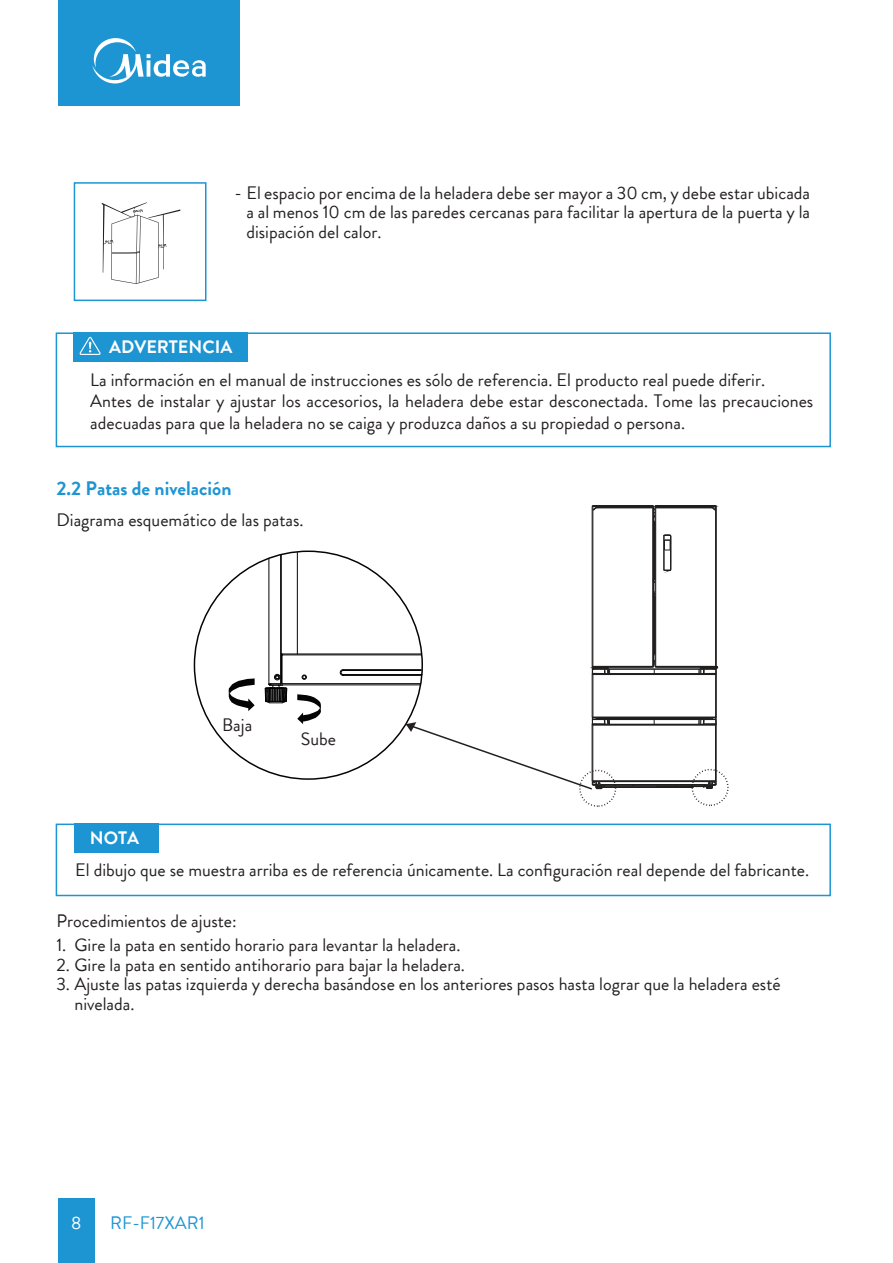
<style>
.page{position:relative;width:893px;height:1263px;background:#fff}
.page>*{position:absolute;margin:0;border:0;box-sizing:border-box;transform-origin:0 0}
.t1{font:700 19.5px "Brandon Grotesque";color:#1d95d3}
.t2{font:18px/19.5px "Brandon Grotesque";color:#231f20}
.t3{font:700 18px "Brandon Grotesque";color:#fff}
.t4{font:18px "Brandon Grotesque";color:#1d95d3}
.t5{font:18px "Brandon Grotesque";color:#fff}
</style>
<div class="page">
<div style="left:58px;top:0;width:182px;height:106px;background:#1d95d3"></div>
<svg style="left:92px;top:38px;width:114px;height:45px"></svg>
<div style="left:58px;top:1198px;width:36px;height:65px;background:#1d95d3"></div>
<svg style="left:102px;top:202px;width:78px;height:82px"></svg>
<div style="left:74px;top:182px;width:132px;height:119px;border:2px solid #1d95d3"></div>
<div style="left:73px;top:332px;width:175px;height:30px;background:#1d95d3"></div>
<div style="left:56px;top:332px;width:775px;height:115px;border:2px solid #1d95d3"></div>
<svg style="left:80px;top:337px;width:21px;height:18px"></svg>
<div style="left:579px;top:770px;width:37px;height:37px;border:2px dashed #231f20;border-radius:50%"></div>
<div style="left:691px;top:769px;width:38px;height:37px;border:2px dashed #231f20;border-radius:50%"></div>
<svg style="left:302px;top:675px;width:5px;height:5px"></svg>
<hr style="left:343px;top:669px;width:78px;height:1px;background:#030303">
<hr style="left:343px;top:675px;width:78px;height:1px;background:#030303">
<svg style="left:340px;top:669px;width:4px;height:7px"></svg>
<hr style="left:343px;top:670px;width:78px;height:1px;background:#030303">
<hr style="left:343px;top:674px;width:79px;height:1px;background:#030303">
<hr style="left:269px;top:558px;width:1px;height:126px;background:#030303">
<hr style="left:281px;top:654px;width:140px;height:1px;background:#030303">
<hr style="left:281px;top:554px;width:1px;height:100px;background:#030303">
<hr style="left:297px;top:552px;width:1px;height:102px;background:#030303">
<hr style="left:271px;top:683px;width:149px;height:1px;background:#030303">
<hr style="left:271px;top:684px;width:150px;height:1px;background:#030303">
<svg style="left:265px;top:583px;width:25px;height:194px"></svg>
<hr style="left:280px;top:555px;width:1px;height:129px;background:#030303">
<svg style="left:297px;top:694px;width:24px;height:30px"></svg>
<svg style="left:229px;top:678px;width:26px;height:33px"></svg>
<div style="left:56px;top:823px;width:775px;height:73px;border:2px solid #1d95d3"></div>
<div style="left:74px;top:823px;width:85px;height:30px;background:#1d95d3"></div>
<hr style="left:654px;top:522px;width:1px;height:58px;background:#211e1e">
<hr style="left:654px;top:596px;width:1px;height:57px;background:#211e1e">
<hr style="left:655px;top:506px;width:1px;height:160px;background:#211e1e">
<hr style="left:716px;top:506px;width:1px;height:160px;background:#211e1e">
<hr style="left:715px;top:506px;width:1px;height:160px;background:#211e1e">
<hr style="left:592px;top:674px;width:1px;height:43px;background:#211e1e">
<hr style="left:593px;top:506px;width:1px;height:160px;background:#211e1e">
<hr style="left:716px;top:674px;width:1px;height:43px;background:#211e1e">
<hr style="left:653px;top:506px;width:1px;height:160px;background:#211e1e">
<hr style="left:652px;top:506px;width:1px;height:160px;background:#211e1e">
<hr style="left:592px;top:506px;width:1px;height:160px;background:#211e1e">
<hr style="left:715px;top:674px;width:1px;height:43px;background:#211e1e">
<hr style="left:593px;top:674px;width:1px;height:43px;background:#211e1e">
<svg style="left:652px;top:591px;width:4px;height:6px"></svg>
<svg style="left:592px;top:505px;width:125px;height:18px"></svg>
<svg style="left:663px;top:535px;width:9px;height:36px"></svg>
<svg style="left:592px;top:653px;width:126px;height:22px"></svg>
<svg style="left:404px;top:717px;width:313px;height:74px"></svg>
<p class="t2" style="left:246px;top:183px;width:565px;text-align:justify;text-indent:-12px">- El espacio por encima de la heladera debe ser mayor a 30 cm, y debe estar ubicada a al menos 10 cm de las paredes cercanas para facilitar la apertura de la puerta y la disipación del calor.</p>
<p class="t3" style="left:109px;top:334px;width:125px">ADVERTENCIA</p>
<p class="t2" style="left:90px;top:369px;width:725px;line-height:21.6px">La información en el manual de instrucciones es sólo de referencia. El producto real puede diferir.<br>Antes de instalar y ajustar los accesorios, la heladera debe estar desconectada. Tome las precauciones adecuadas para que la heladera no se caiga y produzca daños a su propiedad o persona.</p>
<p class="t1" style="left:56px;top:474px;width:177px">2.2 Patas de nivelación</p>
<p class="t2" style="left:56px;top:510px;width:249px">Diagrama esquemático de las patas.</p>
<p class="t2" style="left:222px;top:716px;width:32px">Baja</p>
<p class="t2" style="left:301px;top:729px;width:37px">Sube</p>
<p class="t3" style="left:90px;top:825px;width:51px">NOTA</p>
<p class="t2" style="left:75px;top:860px;width:735px">El dibujo que se muestra arriba es de referencia únicamente. La configuración real depende del fabricante.</p>
<p class="t2" style="left:56px;top:911px;width:182px">Procedimientos de ajuste:</p>
<p class="t2" style="left:56px;top:935px;width:406px">1. Gire la pata en sentido horario para levantar la heladera.</p>
<p class="t2" style="left:56px;top:955px;width:410px">2. Gire la pata en sentido antihorario para bajar la heladera.</p>
<p class="t2" style="left:74px;top:974px;width:708px;text-indent:-18px">3. Ajuste las patas izquierda y derecha basándose en los anteriores pasos hasta lograr que la heladera esté nivelada.</p>
<p class="t5" style="left:71px;top:1211px;width:12px">8</p>
<p class="t4" style="left:110px;top:1211px;width:96px">RF-F17XAR1</p>
</div>
